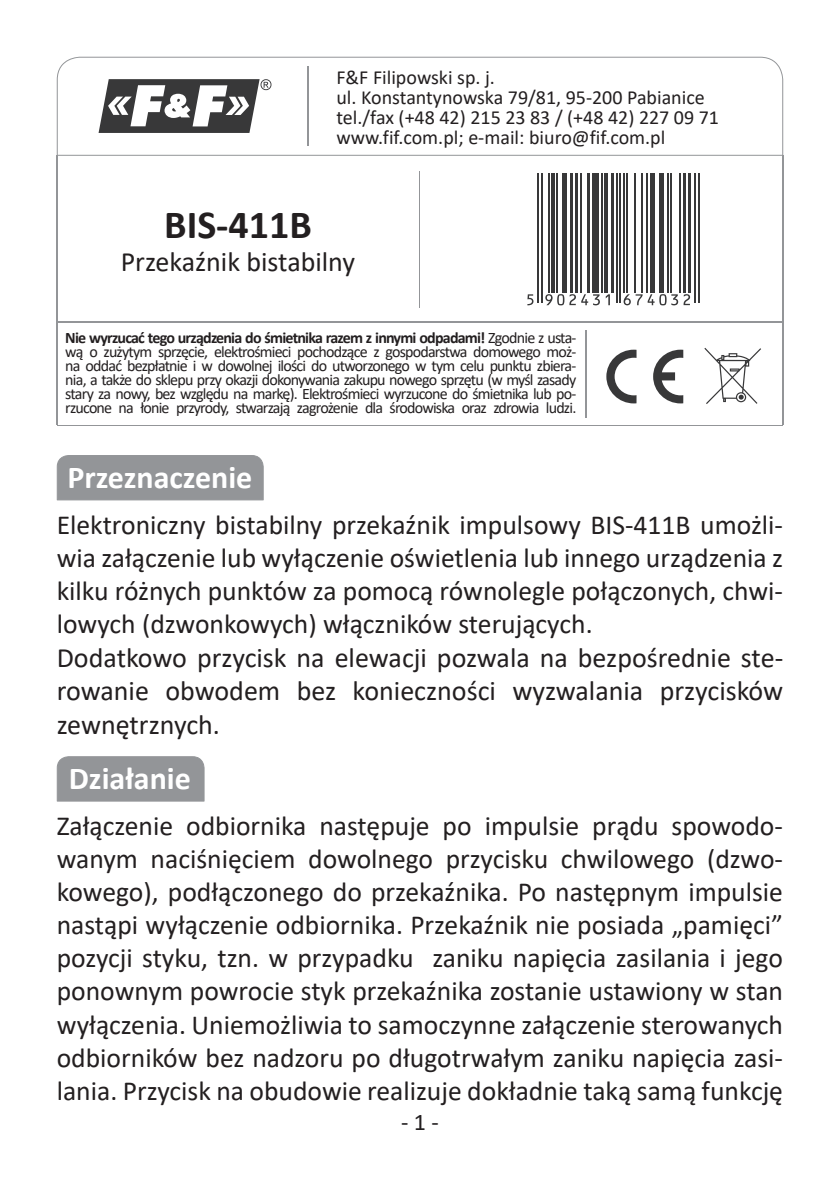
<style>
.page{position:relative;width:840px;height:1191px;background:#fff}
.page>*{position:absolute;margin:0;border:0;box-sizing:border-box;transform-origin:0 0}
.t1{font:700 40px "Calibri";color:#231f20}
.t2{font:700 32px "Calibri";color:#fff}
.t3{font:28px/33.6px "Calibri";color:#231f20;text-align:justify}
.t4{font:27.6px/33.2px "Calibri";color:#231f20;text-align:justify}
.t5{font:24px "Calibri";color:#231f20}
.t6{font:20px/20px "Calibri";color:#231f20}
.t7{font:16px/14px "Calibri";letter-spacing:-.05em;color:#231f20;text-align:justify}
.s1{font-weight:700}
</style>
<div class="page">
<svg style="left:704px;top:348px;width:56px;height:56px"></svg>
<svg style="left:606px;top:350px;width:77px;height:53px"></svg>
<hr style="left:57px;top:322px;width:724px;height:1px;background:#939598">
<hr style="left:584px;top:330px;width:1px;height:88px;background:#939598">
<hr style="left:418px;top:171px;width:1px;height:136px;background:#939598">
<hr style="left:57px;top:425px;width:724px;height:1px;background:#939598">
<svg style="left:527px;top:173px;width:173px;height:133px"></svg>
<hr style="left:537px;top:173px;width:1px;height:130px;background:#383839">
<hr style="left:541px;top:173px;width:1px;height:130px;background:#383839">
<hr style="left:547px;top:173px;width:2px;height:119px;background:#383839">
<hr style="left:551px;top:173px;width:3px;height:119px;background:#383839">
<hr style="left:556px;top:173px;width:1px;height:119px;background:#383839">
<div style="left:561px;top:173px;width:5px;height:119px;background:#383839"></div>
<hr style="left:570px;top:173px;width:3px;height:119px;background:#383839">
<hr style="left:575px;top:173px;width:3px;height:119px;background:#383839">
<hr style="left:580px;top:173px;width:1px;height:119px;background:#383839">
<hr style="left:587px;top:173px;width:2px;height:119px;background:#383839">
<div style="left:592px;top:173px;width:6px;height:119px;background:#383839"></div>
<hr style="left:600px;top:173px;width:1px;height:119px;background:#383839">
<hr style="left:604px;top:173px;width:3px;height:119px;background:#383839">
<hr style="left:610px;top:173px;width:3px;height:119px;background:#383839">
<hr style="left:616px;top:173px;width:1px;height:130px;background:#383839">
<hr style="left:619px;top:173px;width:1px;height:130px;background:#383839">
<hr style="left:622px;top:173px;width:2px;height:119px;background:#383839">
<hr style="left:626px;top:173px;width:1px;height:119px;background:#383839">
<hr style="left:634px;top:173px;width:1px;height:119px;background:#383839">
<hr style="left:641px;top:173px;width:1px;height:119px;background:#383839">
<hr style="left:646px;top:173px;width:1px;height:119px;background:#383839">
<div style="left:649px;top:173px;width:5px;height:119px;background:#383839"></div>
<div style="left:658px;top:173px;width:5px;height:119px;background:#383839"></div>
<hr style="left:667px;top:173px;width:1px;height:119px;background:#383839">
<hr style="left:670px;top:173px;width:1px;height:119px;background:#383839">
<hr style="left:678px;top:173px;width:2px;height:119px;background:#383839">
<hr style="left:682px;top:173px;width:3px;height:119px;background:#383839">
<hr style="left:687px;top:173px;width:3px;height:119px;background:#383839">
<hr style="left:694px;top:173px;width:1px;height:130px;background:#383839">
<hr style="left:697px;top:173px;width:1px;height:130px;background:#383839">
<svg style="left:527px;top:294px;width:6px;height:11px"></svg>
<svg style="left:545px;top:294px;width:30px;height:11px"></svg>
<svg style="left:581px;top:294px;width:18px;height:11px"></svg>
<svg style="left:605px;top:294px;width:4px;height:11px"></svg>
<svg style="left:623px;top:294px;width:54px;height:11px"></svg>
<svg style="left:683px;top:294px;width:6px;height:11px"></svg>
<svg style="left:57px;top:57px;width:725px;height:99px"></svg>
<div style="left:57px;top:455px;width:206px;height:45px;background:#939598"></div>
<div style="left:57px;top:756px;width:147px;height:45px;background:#939598"></div>
<hr style="left:57px;top:155px;width:1px;height:270px;background:#939598">
<hr style="left:781px;top:155px;width:1px;height:270px;background:#939598">
<p class="t6" style="left:336px;top:67px;width:384px">F&amp;F Filipowski sp. j.<br>ul. Konstantynowska 79/81, 95-200 Pabianice tel./fax (+48 42) 215 23 83 / (+48 42) 227 09 71 www.fif.com.pl; e-mail: biuro@fif.com.pl</p>
<h1 class="t1" style="left:164px;top:196px;width:149px">BIS-411B</h1>
<p class="t3" style="left:121px;top:244px;width:236px">Przekaźnik bistabilny</p>
<p class="t7" style="left:65px;top:330px;width:512px"><span class="s1">Nie wyrzucać tego urządzenia do śmietnika razem z innymi odpadami!</span> Zgodnie z usta&shy;wą o zużytym sprzęcie, elektrośmieci pochodzące z gospodarstwa domowego moż&shy;na oddać bezpłatnie i w dowolnej ilości do utworzonego w tym celu punktu zbiera&shy;nia, a także do sklepu przy okazji dokonywania zakupu nowego sprzętu (w myśl zasady stary za nowy, bez względu na markę). Elektrośmieci wyrzucone do śmietnika lub po&shy;rzucone na łonie przyrody, stwarzają zagrożenie dla środowiska oraz zdrowia ludzi.</p>
<p class="t2" style="left:67px;top:454px;width:186px">Przeznaczenie</p>
<p class="t4" style="left:57px;top:507px;width:727px">Elektroniczny bistabilny przekaźnik impulsowy BIS-411B umożli&shy;wia załączenie lub wyłączenie oświetlenia lub innego urządzenia z kilku różnych punktów za pomocą równolegle połączonych, chwi&shy;lowych (dzwonkowych) włączników sterujących.</p>
<p class="t3" style="left:57px;top:640px;width:727px">Dodatkowo przycisk na elewacji pozwala na bezpośrednie ste&shy;rowanie obwodem bez konieczności wyzwalania przycisków zewnętrznych.</p>
<p class="t2" style="left:69px;top:756px;width:123px">Działanie</p>
<p class="t4" style="left:57px;top:808px;width:727px">Załączenie odbiornika następuje po impulsie prądu spowodo&shy;wanym naciśnięciem dowolnego przycisku chwilowego (dzwo&shy;kowego), podłączonego do przekaźnika. Po następnym impulsie nastąpi wyłączenie odbiornika. Przekaźnik nie posiada „pamięci” pozycji styku, tzn. w przypadku zaniku napięcia zasilania i jego ponownym powrocie styk przekaźnika zostanie ustawiony w stan wyłączenia. Uniemożliwia to samoczynne załączenie sterowanych odbiorników bez nadzoru po długotrwałym zaniku napięcia zasi&shy;lania. Przycisk na obudowie realizuje dokładnie taką samą funkcję</p>
<p class="t5" style="left:401px;top:1105px;width:39px">- 1 -</p>
</div>
